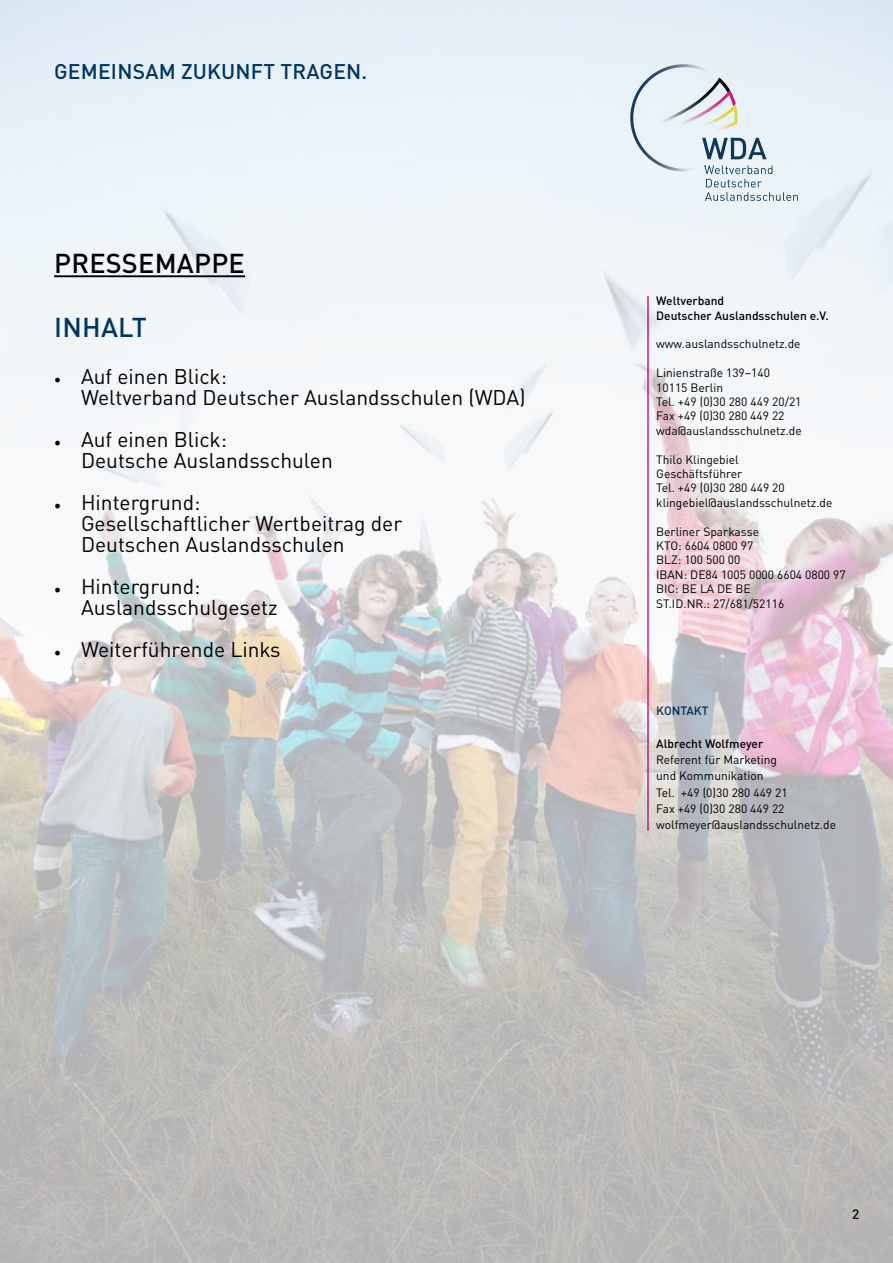
<style>
.page{position:relative;width:893px;height:1263px;background:#fff}
.page>*{position:absolute;margin:0;border:0;box-sizing:border-box;transform-origin:0 0}
.t1{font:500 27px "DIN Pro";color:#000}
.t2{font:500 27px "DIN Pro";color:#003663}
.t3{font:21px/21px "DIN Pro";color:#000}
.t4{font:500 21px "DIN Pro";letter-spacing:.01em;color:#003663}
.t5{font:500 13.5px "DIN Pro";color:#000}
.t6{font:12px/14.4px "DIN Pro";color:#000}
.t7{font:500 12px/14.4px "DIN Pro";color:#000}
.t8{font:500 12px "DIN Pro";color:#003663}
.s1{font-family:"Minion Pro";font-size:18px}
</style>
<div class="page">
<img style="left:0;top:0;width:893px;height:1263px">
<hr style="left:54px;top:275px;width:191px;height:2px;background:#000">
<h2 class="t4" style="left:54px;top:54px;width:315px">gemeinsam zukunft tragen.</h2>
<h1 class="t1" style="left:54px;top:241px;width:18px">PRESSEMAPPE</h1>
<h1 class="t2" style="left:54px;top:306px;width:93px">IN HALT</h1>
<h2 class="t3" style="left:81px;top:363px;width:446px;text-indent:-27px"><span class="s1">•</span> Auf einen Blick:<br>Weltverband Deutscher Auslandsschulen (WDA)</h2>
<h2 class="t3" style="left:81px;top:426px;width:253px;text-indent:-27px"><span class="s1">•</span> Auf einen Blick:<br>Deutsche Auslandsschulen</h2>
<h2 class="t3" style="left:81px;top:489px;width:323px;text-indent:-27px"><span class="s1">•</span> Hintergrund:<br>Gesellschaftlicher Wertbeitrag der<br>Deutschen Auslandsschulen</h2>
<h2 class="t3" style="left:81px;top:573px;width:198px;text-indent:-27px"><span class="s1">•</span> Hintergrund:<br>Auslandsschulgesetz</h2>
<h2 class="t3" style="left:54px;top:636px;width:228px"><span class="s1">•</span> Weiterführende Links</h2>
<p class="t7" style="left:656px;top:292px;width:174px">Weltverband<br>Deutscher Auslandsschulen e.V.</p>
<p class="t6" style="left:656px;top:336px;width:146px">www.auslandsschulnetz.de</p>
<p class="t6" style="left:656px;top:364px;width:147px">Linienstraße 139–140<br>10115 Berlin<br>Tel. +49 (0)30 280 449 20/21<br>Fax +49 (0)30 280 449 22 wda@auslandsschulnetz.de</p>
<p class="t6" style="left:656px;top:451px;width:178px">Thilo Klingebiel<br>Geschäftsführer<br>Tel. +49 (0)30 280 449 20 klingebiel@auslandsschulnetz.de</p>
<p class="t6" style="left:656px;top:523px;width:191px">Berliner Sparkasse<br>KTO: 6604 0800 97<br>BLZ: 100 500 00<br>IBAN: DE84 1005 0000 6604 0800 97<br>BIC: BE LA DE BE<br>ST.ID.NR.: 27/681/52116</p>
<p class="t8" style="left:656px;top:701px;width:24px">KONTAKT</p>
<p class="t7" style="left:656px;top:735px;width:109px">Albrecht Wolfmeyer</p>
<p class="t6" style="left:656px;top:750px;width:181px;line-height:16.2px">Referent für Marketing<br>und Kommunikation<br>Tel. +49 (0)30 280 449 21<br>Fax +49 (0)30 280 449 22 wolfmeyer@auslandsschulnetz.de</p>
<p class="t5" style="left:852px;top:1203px;width:9px">2</p>
</div>
